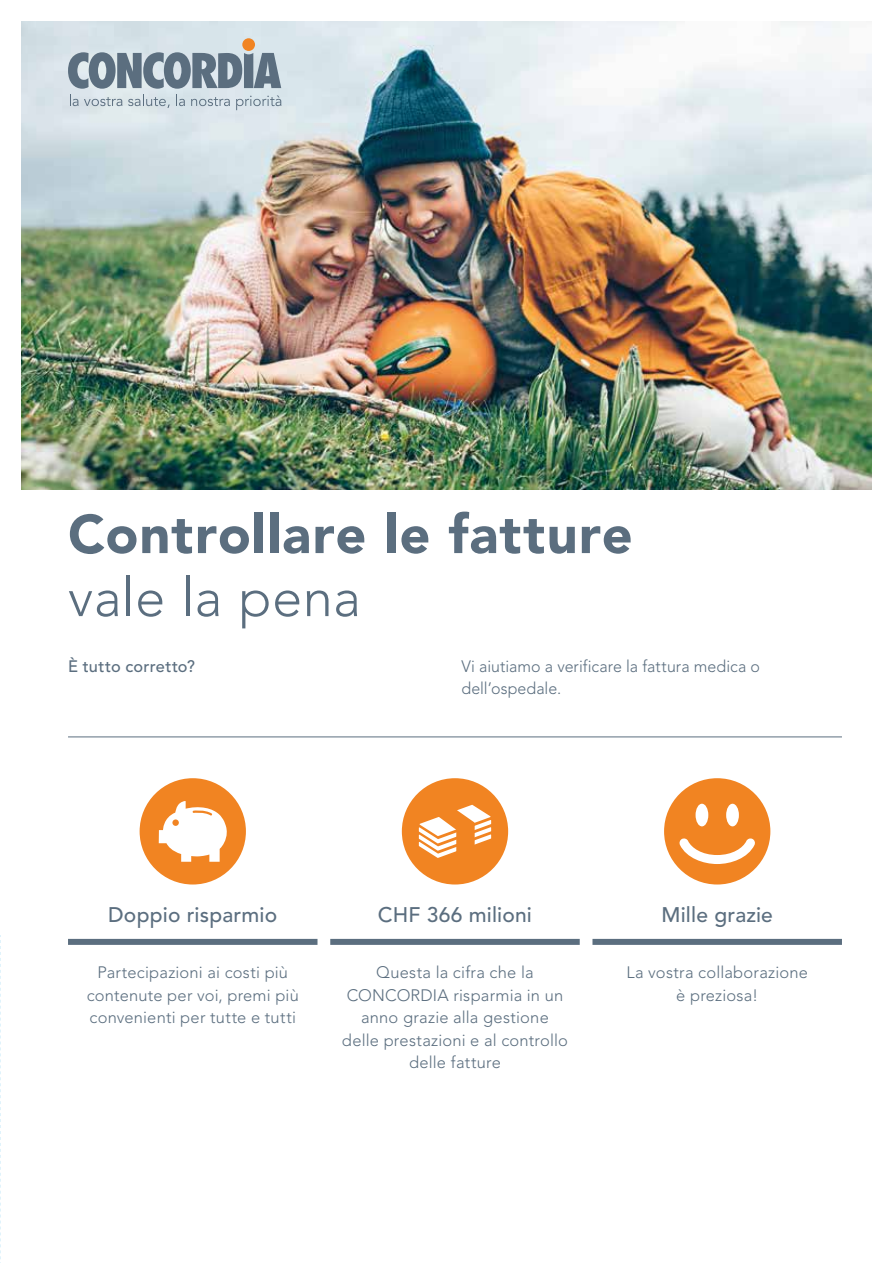
<style>
.page{position:relative;width:893px;height:1263px;background:#fff}
.page>*{position:absolute;margin:0;border:0;box-sizing:border-box;transform-origin:0 0}
.t1{font:900 54px "Avenir";letter-spacing:.02em;color:#5b6e7f}
.t2{font:300 54px "Avenir";letter-spacing:.005em;color:#5b6e7f}
.t3{font:500 21px "Avenir";letter-spacing:.005em;color:#5b6e7f}
.t4{font:300 16.5px/22.5px "Avenir";letter-spacing:.01em;color:#5b6e7f;text-align:center}
.t5{font:500 16.5px "Avenir";letter-spacing:.01em;color:#5b6e7f}
</style>
<div class="page">
<img style="left:21px;top:21px;width:851px;height:468px">
<svg style="left:68px;top:52px;width:213px;height:37px;background:#8595a2"></svg>
<div style="left:242px;top:38px;width:13px;height:13px;background:#f18422;border-radius:50%"></div>
<svg style="left:70px;top:95px;width:52px;height:11px"></svg>
<svg style="left:128px;top:95px;width:42px;height:13px"></svg>
<svg style="left:176px;top:95px;width:9px;height:11px"></svg>
<svg style="left:191px;top:97px;width:39px;height:9px"></svg>
<svg style="left:236px;top:95px;width:45px;height:15px"></svg>
<svg style="left:0;top:935px;width:1px;height:328px"></svg>
<hr style="left:68px;top:736px;width:774px;height:1px;background:#5b6e7f">
<div style="left:68px;top:939px;width:249px;height:6px;background:#5b6e7f"></div>
<div style="left:330px;top:939px;width:250px;height:6px;background:#5b6e7f"></div>
<div style="left:140px;top:778px;width:106px;height:106px;background:#f18422;border-radius:50%"></div>
<div style="left:402px;top:778px;width:106px;height:106px;background:#f18422;border-radius:50%"></div>
<svg style="left:159px;top:801px;width:68px;height:61px"></svg>
<svg style="left:419px;top:805px;width:72px;height:53px"></svg>
<div style="left:592px;top:939px;width:250px;height:6px;background:#5b6e7f"></div>
<div style="left:664px;top:778px;width:106px;height:106px;background:#f18422;border-radius:50%"></div>
<div style="left:726px;top:804px;width:13px;height:22px;background:#fff;border-radius:50%"></div>
<div style="left:696px;top:804px;width:12px;height:22px;background:#fff;border-radius:50%"></div>
<svg style="left:679px;top:838px;width:76px;height:26px"></svg>
<h1 class="t1" style="left:68px;top:502px;width:566px">Controllare le fatture</h1>
<h1 class="t2" style="left:68px;top:566px;width:294px">vale la pena</h1>
<p class="t5" style="left:68px;top:656px;width:129px">È tutto corretto?</p>
<p class="t4" style="left:461px;top:655px;width:300px;text-align:left">Vi aiutiamo a verificare la fattura medica o dell’ospedale.</p>
<p class="t3" style="left:108px;top:902px;width:170px">Doppio risparmio</p>
<p class="t4" style="left:87px;top:961px;width:214px">Partecipazioni ai costi più contenute per voi, premi più convenienti per tutte e tutti</p>
<p class="t3" style="left:378px;top:902px;width:156px">CHF 366 milioni</p>
<p class="t4" style="left:342px;top:961px;width:228px">Questa la cifra che la<br>CONCORDIA risparmia in un anno grazie alla gestione delle prestazioni e al controllo delle fatture</p>
<p class="t3" style="left:661px;top:902px;width:113px">Mille grazie</p>
<p class="t4" style="left:626px;top:961px;width:183px">La vostra collaborazione è preziosa!</p>
</div>
